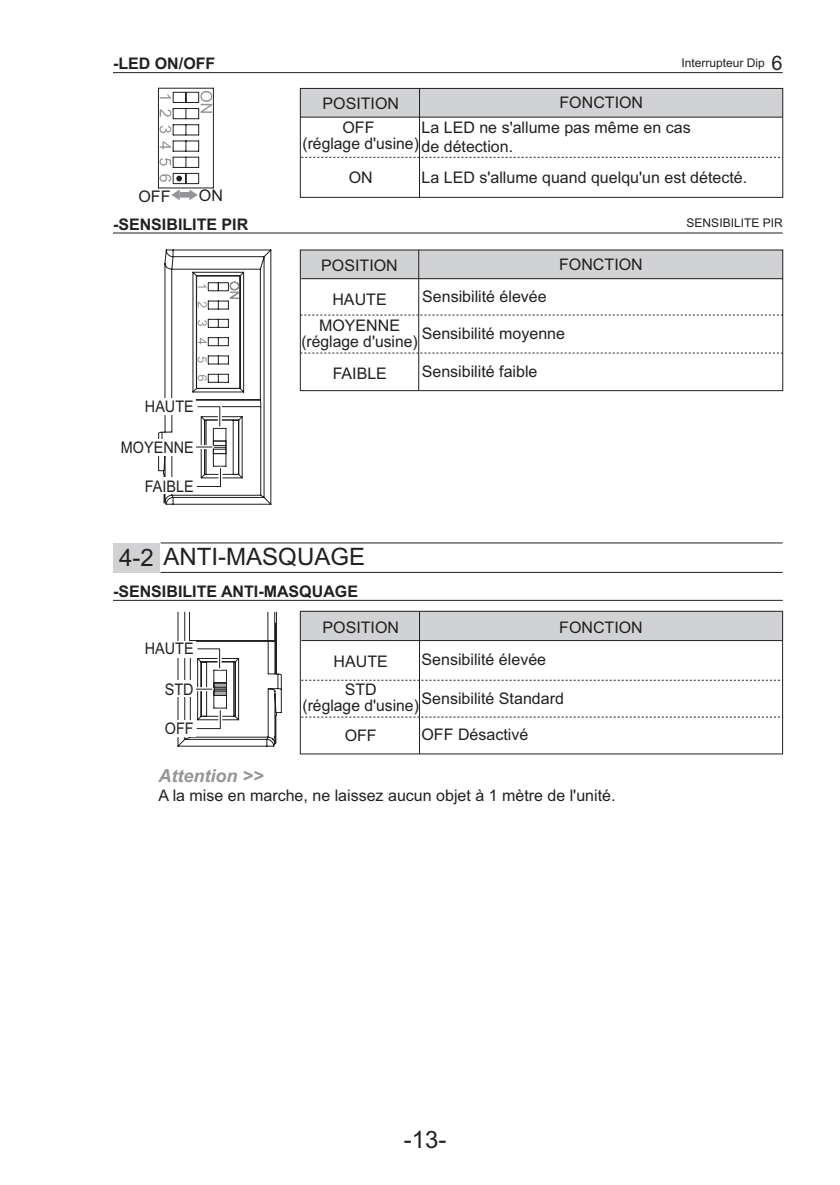
<style>
.page{position:relative;width:840px;height:1185px;background:#fff}
.page>*{position:absolute;margin:0;border:0;box-sizing:border-box;transform-origin:0 0}
.t1{font:24px "Arial";color:#231f20}
.t2{font:italic 700 18px "Arial";color:#939598}
.t3{font:16px/16px "Arial";color:#231f20;text-align:center}
.t4{font:700 16px "Arial";color:#231f20}
.t5{font:16px "Arial";color:#231f20;scale:.9 1}
.t6{font:12px "Arial";color:#231f20}
.s1{font-size:20px}
</style>
<div class="page">
<svg style="left:113px;top:72px;width:671px;height:683px"></svg>
<p class="t4" style="left:113px;top:53px;width:104px">-LED ON/OFF</p>
<p class="t6" style="left:681px;top:55px;width:103px">Interrupteur Dip <span class="s1">6</span></p>
<p class="t3" style="left:322px;top:97px;width:78px">POSITION</p>
<p class="t3" style="left:559px;top:96px;width:85px">FONCTION</p>
<p class="t3" style="left:138px;top:189px;width:33px">OFF</p>
<p class="t3" style="left:199px;top:189px;width:25px">ON</p>
<p class="t3" style="left:302px;top:121px;width:118px">OFF<br>(réglage d'usine)</p>
<p class="t3" style="left:421px;top:120px;width:270px;line-height:19px;text-align:left">La LED ne s'allume pas même en cas de détection.</p>
<p class="t3" style="left:421px;top:171px;width:327px">La LED s'allume quand quelqu'un est détecté.</p>
<p class="t3" style="left:348px;top:171px;width:25px">ON</p>
<p class="t4" style="left:113px;top:214px;width:137px">-SENSIBILITE PIR</p>
<p class="t6" style="left:686px;top:215px;width:98px">SENSIBILITE PIR</p>
<p class="t5" style="left:145px;top:396px;width:56px">HAUTE</p>
<p class="t5" style="left:121px;top:437px;width:82px">MOYENNE</p>
<p class="t5" style="left:145px;top:476px;width:56px">FAIBLE</p>
<p class="t3" style="left:559px;top:258px;width:85px">FONCTION</p>
<p class="t3" style="left:321px;top:250px;width:78px;line-height:34px">POSITION<br>HAUTE</p>
<p class="t3" style="left:301px;top:319px;width:118px">MOYENNE (réglage d'usine)</p>
<p class="t3" style="left:332px;top:367px;width:56px">FAIBLE</p>
<p class="t3" style="left:421px;top:364px;width:117px">Sensibilité faible</p>
<p class="t3" style="left:422px;top:290px;width:126px">Sensibilité élevée</p>
<p class="t3" style="left:421px;top:327px;width:145px">Sensibilité moyenne</p>
<h1 class="t1" style="left:119px;top:541px;width:247px">4-2 ANTI-MASQUAGE</h1>
<p class="t4" style="left:113px;top:581px;width:246px">-SENSIBILITE ANTI-MASQUAGE</p>
<p class="t3" style="left:322px;top:612px;width:78px;line-height:34.2px">POSITION<br>HAUTE</p>
<p class="t3" style="left:302px;top:683px;width:118px">STD<br>(réglage d'usine)</p>
<p class="t3" style="left:344px;top:729px;width:33px">OFF</p>
<p class="t3" style="left:559px;top:621px;width:85px">FONCTION</p>
<p class="t5" style="left:145px;top:638px;width:56px">HAUTE</p>
<p class="t3" style="left:421px;top:653px;width:126px">Sensibilité élevée</p>
<p class="t3" style="left:421px;top:692px;width:144px">Sensibilité Standard</p>
<p class="t5" style="left:165px;top:679px;width:33px">STD</p>
<p class="t5" style="left:165px;top:718px;width:33px">OFF</p>
<p class="t3" style="left:421px;top:728px;width:108px">OFF Désactivé</p>
<p class="t2" style="left:158px;top:764px;width:107px">Attention &gt;&gt;</p>
<p class="t3" style="left:158px;top:789px;width:458px">A la mise en marche, ne laissez aucun objet à 1 mètre de l'unité.</p>
<h1 class="t1" style="left:403px;top:1124px;width:44px">-13-</h1>
</div>
